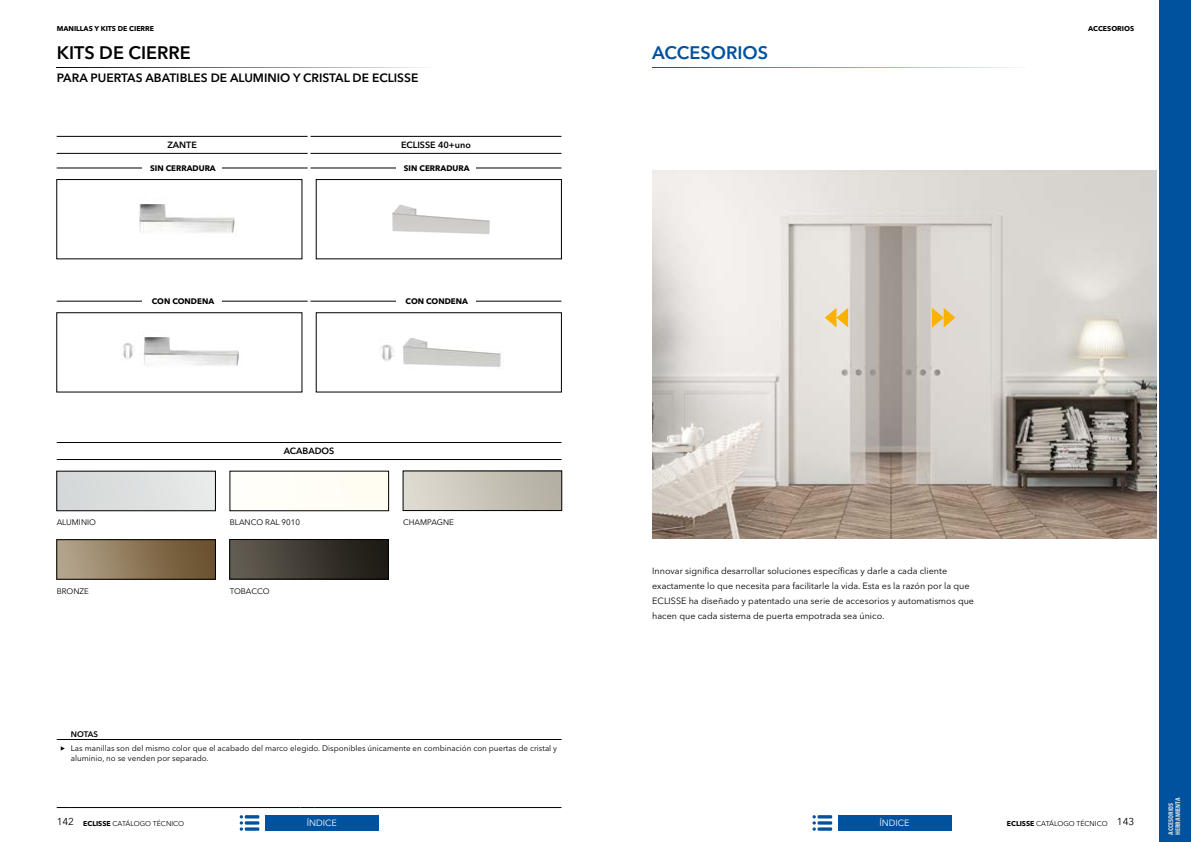
<style>
.page{position:relative;width:1191px;height:842px;background:#fff}
.page>*{position:absolute;margin:0;border:0;box-sizing:border-box;transform-origin:0 0}
.t1{font:600 18px "Avenir Next LT Pro";color:#000}
.t2{font:600 18px "Avenir Next LT Pro";color:#00519e}
.t3{font:600 12px "Avenir Next LT Pro";color:#000}
.t4{font:10px "Avenir Next LT Pro";color:#000}
.t5{font:9px/15px "Avenir Next LT Pro";color:#000}
.t6{font:600 9px "Avenir Next LT Pro";color:#000}
.t7{font:9px "Avenir LT Std";color:#fff}
.t8{font:8px/9.6px "Avenir Next LT Pro";color:#000}
.t9{font:700 8px "Avenir Next LT Pro";color:#000}
.t10{font:600 8px "Avenir Next LT Pro";letter-spacing:-.015em;color:#000}
.t11{font:7px "Avenir Next LT Pro";color:#000}
.t12{font:700 7px "Avenir Next LT Pro";color:#000}
.t13{font:700 condensed 6.5px/7px "Avenir Next LT Pro";color:#d5dcdf}
.s1{font-weight:700}
</style>
<div class="page">
<svg style="left:57px;top:739px;width:14px;height:1px"></svg>
<hr style="left:71px;top:739px;width:229px;height:1px;background:#000">
<svg style="left:300px;top:739px;width:15px;height:1px"></svg>
<hr style="left:315px;top:739px;width:246px;height:1px;background:#000">
<svg style="left:57px;top:807px;width:14px;height:1px"></svg>
<hr style="left:71px;top:807px;width:229px;height:1px;background:#000">
<svg style="left:300px;top:807px;width:15px;height:1px"></svg>
<hr style="left:315px;top:807px;width:246px;height:1px;background:#000">
<hr style="left:57px;top:136px;width:251px;height:1px;background:#000">
<hr style="left:57px;top:153px;width:251px;height:1px;background:#000">
<hr style="left:310px;top:136px;width:251px;height:1px;background:#000">
<hr style="left:310px;top:153px;width:251px;height:1px;background:#000">
<img style="left:139px;top:203px;width:96px;height:31px">
<img style="left:392px;top:204px;width:98px;height:30px">
<img style="left:123px;top:331px;width:116px;height:36px">
<img style="left:380px;top:338px;width:121px;height:29px">
<div style="left:403px;top:471px;width:159px;height:40px;border:1px solid #000"></div>
<div style="left:57px;top:471px;width:158px;height:40px;border:1px solid #000"></div>
<img style="left:59px;top:542px;width:154px;height:35px">
<img style="left:232px;top:541px;width:154px;height:36px">
<div style="left:230px;top:539px;width:158px;height:40px;border:1px solid #000"></div>
<img style="left:652px;top:170px;width:505px;height:369px">
<svg style="left:932px;top:308px;width:23px;height:20px"></svg>
<svg style="left:825px;top:308px;width:23px;height:20px"></svg>
<hr style="left:57px;top:442px;width:504px;height:1px;background:#000">
<hr style="left:57px;top:459px;width:504px;height:1px;background:#000">
<hr style="left:57px;top:168px;width:251px;height:1px;background:#000">
<hr style="left:57px;top:301px;width:251px;height:1px;background:#000">
<hr style="left:310px;top:168px;width:251px;height:1px;background:#000">
<hr style="left:310px;top:301px;width:251px;height:1px;background:#000">
<div style="left:142px;top:165px;width:80px;height:6px;background:#fff"></div>
<div style="left:142px;top:298px;width:80px;height:6px;background:#fff"></div>
<div style="left:396px;top:165px;width:80px;height:6px;background:#fff"></div>
<div style="left:396px;top:298px;width:80px;height:6px;background:#fff"></div>
<hr style="left:57px;top:67px;width:374px;height:1px;background:#000">
<hr style="left:652px;top:67px;width:374px;height:1px;background:#00519e">
<div style="left:1159px;top:0;width:32px;height:842px;background:#00519e"></div>
<hr style="left:817px;top:815px;width:15px;height:3px;background:#00519e">
<svg style="left:817px;top:821px;width:15px;height:4px"></svg>
<svg style="left:817px;top:827px;width:15px;height:4px"></svg>
<svg style="left:812px;top:815px;width:4px;height:16px"></svg>
<div style="left:838px;top:815px;width:113px;height:16px;background:#00519e"></div>
<hr style="left:245px;top:815px;width:14px;height:3px;background:#00519e">
<svg style="left:245px;top:821px;width:14px;height:4px"></svg>
<svg style="left:245px;top:827px;width:14px;height:4px"></svg>
<svg style="left:240px;top:815px;width:3px;height:16px"></svg>
<div style="left:265px;top:815px;width:113px;height:16px;background:#00519e"></div>
<p class="t12" style="left:57px;top:24px;width:99px">MANILLAS Y KITS DE CIERRE</p>
<h1 class="t1" style="left:57px;top:42px;width:135px">KITS DE CIERRE</h1>
<h2 class="t3" style="left:57px;top:71px;width:363px">PARA PUERTAS ABATIBLES DE ALUMINIO Y CRISTAL DE ECLISSE</h2>
<p class="t6" style="left:167px;top:140px;width:31px">ZANTE</p>
<p class="t6" style="left:401px;top:140px;width:71px">ECLISSE 40+uno</p>
<p class="t9" style="left:150px;top:163px;width:67px">SIN CERRADURA</p>
<p class="t9" style="left:152px;top:296px;width:64px">CON CONDENA</p>
<p class="t9" style="left:404px;top:163px;width:67px">SIN CERRADURA</p>
<p class="t9" style="left:405px;top:296px;width:64px">CON CONDENA</p>
<h1 class="t2" style="left:652px;top:42px;width:117px">ACCESORIOS</h1>
<p class="t12" style="left:1088px;top:24px;width:47px">ACCESORIOS</p>
<p class="t6" style="left:284px;top:446px;width:52px">ACABADOS</p>
<p class="t8" style="left:57px;top:518px;width:41px">ALUMINIO</p>
<p class="t8" style="left:230px;top:518px;width:72px">BLANCO RAL 9010</p>
<p class="t8" style="left:403px;top:518px;width:52px">CHAMPAGNE</p>
<p class="t8" style="left:57px;top:586px;width:34px">BRONZE</p>
<p class="t8" style="left:230px;top:586px;width:41px">TOBACCO</p>
<p class="t5" style="left:652px;top:563px;width:323px">Innovar significa desarrollar soluciones específicas y darle a cada cliente exactamente lo que necesita para facilitarle la vida. Esta es la razón por la que ECLISSE ha diseñado y patentado una serie de accesorios y automatismos que hacen que cada sistema de puerta empotrada sea único.</p>
<p class="t10" style="left:71px;top:729px;width:29px">NOTAS</p>
<p class="t8" style="left:71px;top:744px;width:488px">Las manillas son del mismo color que el acabado del marco elegido. Disponibles únicamente en combinación con puertas de cristal y aluminio, no se venden por separado.</p>
<p class="t4" style="left:57px;top:816px;width:19px">142</p>
<p class="t7" style="left:879px;top:818px;width:32px">ÍNDICE</p>
<p class="t11" style="left:1007px;top:819px;width:102px"><span class="s1">ECLISSE</span> CATÁLOGO TÉCNICO</p>
<p class="t11" style="left:83px;top:819px;width:102px"><span class="s1">ECLISSE</span> CATÁLOGO TÉCNICO</p>
<p class="t7" style="left:307px;top:818px;width:32px">ÍNDICE</p>
<p class="t4" style="left:1116px;top:816px;width:19px">143</p>
<p class="t13" style="left:1167px;top:835px;width:39px;rotate:-90deg">ACCESORIOS<br>HERRAMIENTA</p>
</div>
